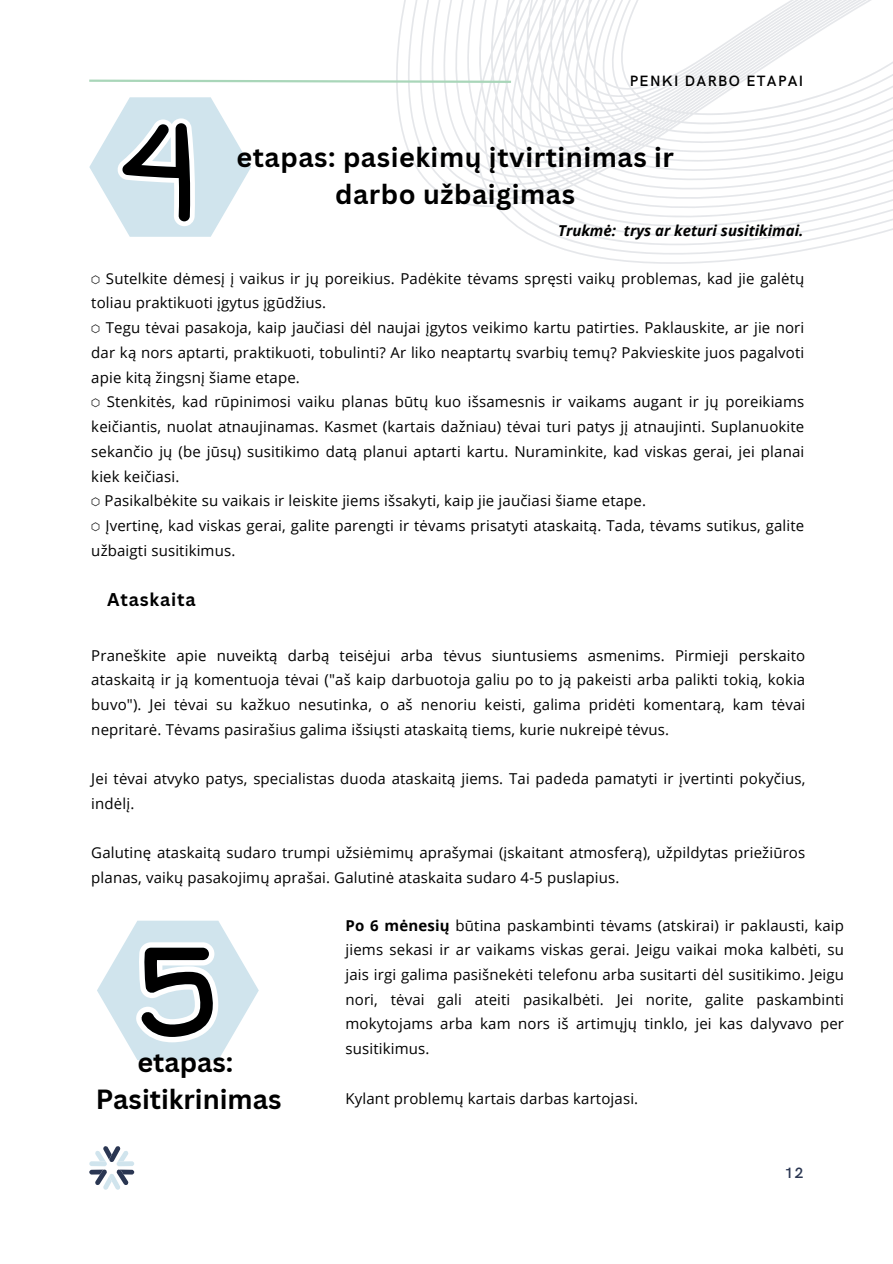
<style>
.page{position:relative;width:893px;height:1264px;background:#fff}
.page>*{position:absolute;margin:0;border:0;box-sizing:border-box;transform-origin:0 0}
.t1{font:700 27px/37px "Canva Sans";letter-spacing:.02em;color:#000;text-align:center}
.t2{font:700 27px "Canva Sans";color:#000}
.t3{font:700 18px "Canva Sans";letter-spacing:.045em;color:#000}
.t4{font:15px/24.8px "Open Sans";letter-spacing:.01em;color:#000}
.t5{font:italic 700 15px "Open Sans";color:#000}
.t6{font:600 15px "HK Grotesk";letter-spacing:.09em;color:#000}
.t7{font:600 15px "HK Grotesk";color:#2a3652}
.s1{font-family:"Free Mono"}
.s2{font-weight:700}
</style>
<div class="page">
<svg style="left:396px;top:0;width:496px;height:264px"></svg>
<svg style="left:89px;top:78px;width:424px;height:6px"></svg>
<svg style="left:89px;top:97px;width:162px;height:140px"></svg>
<svg style="left:97px;top:920px;width:162px;height:140px"></svg>
<svg style="left:89px;top:1146px;width:45px;height:43px"></svg>
<p class="t6" style="left:629px;top:72px;width:175px">PENKI DARBO ETAPAI</p>
<p class="t1" style="left:236px;top:137px;width:439px">etapas: pasiekimų įtvirtinimas ir darbo užbaigimas</p>
<p class="t5" style="left:558px;top:220px;width:247px">Trukmė: trys ar keturi susitikimai.</p>
<p class="t4" style="left:91px;top:265px;width:714px"><span class="s1">⬡</span> Sutelkite dėmesį į vaikus ir jų poreikius. Padėkite tėvams spręsti vaikų problemas, kad jie galėtų toliau praktikuoti įgytus įgūdžius.</p>
<p class="t4" style="left:91px;top:315px;width:714px;text-align:justify"><span class="s1">⬡</span> Tegu tėvai pasakoja, kaip jaučiasi dėl naujai įgytos veikimo kartu patirties. Paklauskite, ar jie nori dar ką nors aptarti, praktikuoti, tobulinti? Ar liko neaptartų svarbių temų? Pakvieskite juos pagalvoti apie kitą žingsnį šiame etape.</p>
<p class="t4" style="left:91px;top:389px;width:714px;text-align:justify"><span class="s1">⬡</span> Stenkitės, kad rūpinimosi vaiku planas būtų kuo išsamesnis ir vaikams augant ir jų poreikiams keičiantis, nuolat atnaujinamas. Kasmet (kartais dažniau) tėvai turi patys jį atnaujinti. Suplanuokite sekančio jų (be jūsų) susitikimo datą planui aptarti kartu. Nuraminkite, kad viskas gerai, jei planai kiek keičiasi.</p>
<p class="t4" style="left:91px;top:488px;width:556px"><span class="s1">⬡</span> Pasikalbėkite su vaikais ir leiskite jiems išsakyti, kaip jie jaučiasi šiame etape.</p>
<p class="t4" style="left:91px;top:513px;width:714px"><span class="s1">⬡</span> Įvertinę, kad viskas gerai, galite parengti ir tėvams prisatyti ataskaitą. Tada, tėvams sutikus, galite užbaigti susitikimus.</p>
<p class="t3" style="left:107px;top:587px;width:90px">Ataskaita</p>
<p class="t4" style="left:91px;top:642px;width:715px;text-align:justify">Praneškite apie nuveiktą darbą teisėjui arba tėvus siuntusiems asmenims. Pirmieji perskaito ataskaitą ir ją komentuoja tėvai ("aš kaip darbuotoja galiu po to ją pakeisti arba palikti tokią, kokia buvo"). Jei tėvai su kažkuo nesutinka, o aš nenoriu keisti, galima pridėti komentarą, kam tėvai nepritarė. Tėvams pasirašius galima išsiųsti ataskaitą tiems, kurie nukreipė tėvus.</p>
<p class="t4" style="left:91px;top:766px;width:715px">Jei tėvai atvyko patys, specialistas duoda ataskaitą jiems. Tai padeda pamatyti ir įvertinti pokyčius, indėlį.</p>
<p class="t4" style="left:91px;top:840px;width:715px">Galutinę ataskaitą sudaro trumpi užsiėmimų aprašymai (įskaitant atmosferą), užpildytas priežiūros planas, vaikų pasakojimų aprašai. Galutinė ataskaita sudaro 4-5 puslapius.</p>
<p class="t1" style="left:137px;top:1043px;width:97px">etapas:</p>
<p class="t2" style="left:96px;top:1080px;width:187px">Pasitikrinimas</p>
<p class="t4" style="left:345px;top:912px;width:500px;text-align:justify"><span class="s2">Po 6 mėnesių</span> būtina paskambinti tėvams (atskirai) ir paklausti, kaip jiems sekasi ir ar vaikams viskas gerai. Jeigu vaikai moka kalbėti, su jais irgi galima pasišnekėti telefonu arba susitarti dėl susitikimo. Jeigu nori, tėvai gali ateiti pasikalbėti. Jei norite, galite paskambinti mokytojams arba kam nors iš artimųjų tinklo, jei kas dalyvavo per susitikimus.</p>
<p class="t4" style="left:345px;top:1085px;width:294px">Kylant problemų kartais darbas kartojasi.</p>
<p class="t7" style="left:784px;top:1164px;width:20px">12</p>
</div>
